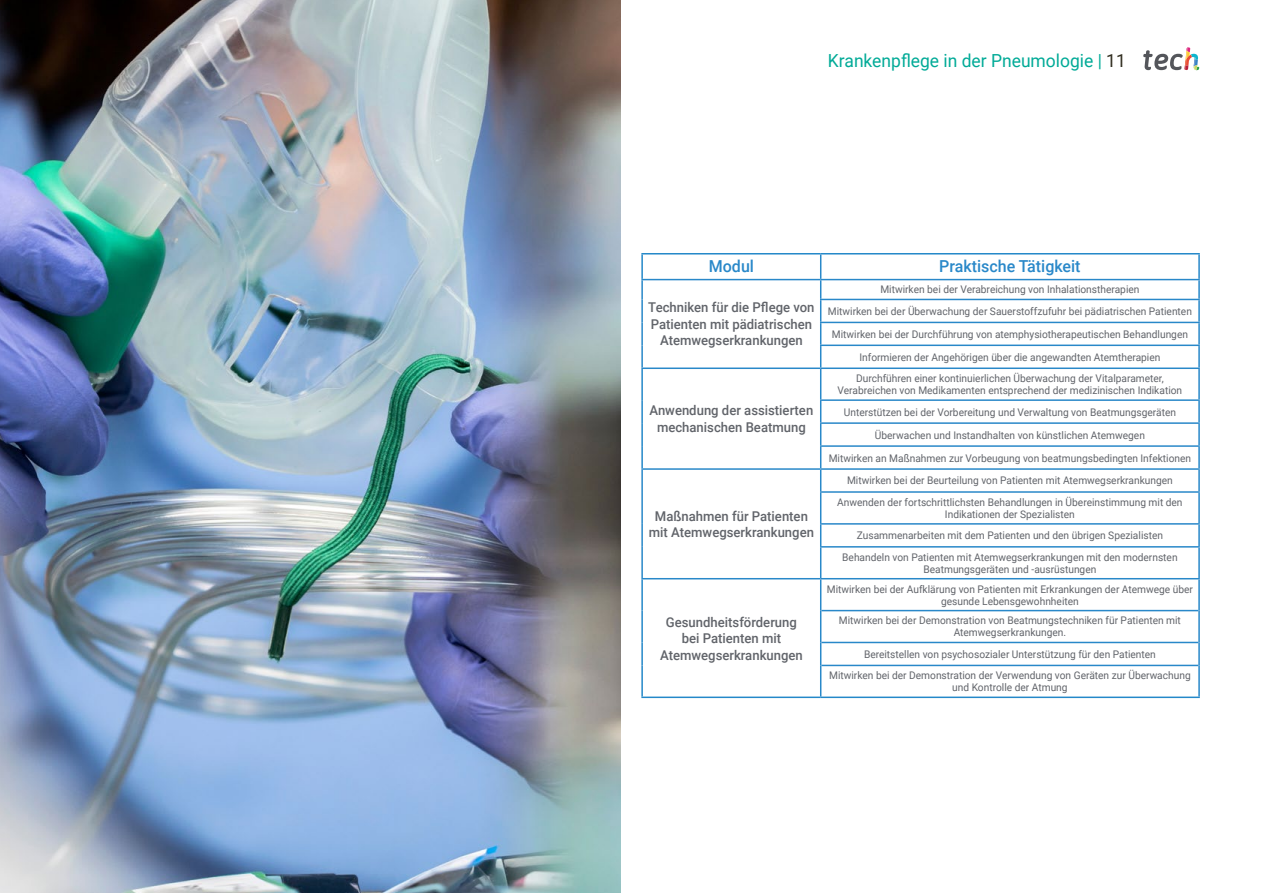
<style>
.page{position:relative;width:1263px;height:893px;background:#fff}
.page>*{position:absolute;margin:0;border:0;box-sizing:border-box;transform-origin:0 0}
.t1{font:18px "Roboto";color:#00aa97}
.t2{font:500 16.5px "Roboto";color:#2988c9}
.t3{font:500 13.5px/16.5px "Roboto";color:#61646a;text-align:center}
.t4{font:10.5px/21.5px "Roboto";color:#61646a;text-align:center}
.s1{color:#312e20}
</style>
<div class="page">
<hr style="left:641px;top:697px;width:180px;height:1px;background:#2488c9">
<hr style="left:641px;top:254px;width:2px;height:25px;background:#2488c9">
<hr style="left:641px;top:253px;width:180px;height:1px;background:#2488c9">
<hr style="left:821px;top:253px;width:379px;height:1px;background:#2488c9">
<hr style="left:1198px;top:254px;width:2px;height:25px;background:#2988c9">
<hr style="left:1198px;top:642px;width:2px;height:23px;background:#2988c9">
<hr style="left:1198px;top:346px;width:2px;height:21px;background:#2988c9">
<hr style="left:821px;top:279px;width:379px;height:1px;background:#2988c9">
<svg style="left:1198px;top:280px;width:2px;height:19px"></svg>
<hr style="left:1198px;top:323px;width:2px;height:22px;background:#2988c9">
<hr style="left:820px;top:345px;width:380px;height:1px;background:#2988c9">
<hr style="left:820px;top:299px;width:380px;height:1px;background:#2988c9">
<hr style="left:1198px;top:300px;width:2px;height:22px;background:#2988c9">
<hr style="left:820px;top:322px;width:380px;height:1px;background:#2988c9">
<hr style="left:641px;top:369px;width:2px;height:31px;background:#2488c9">
<hr style="left:641px;top:400px;width:2px;height:23px;background:#2488c9">
<hr style="left:641px;top:423px;width:2px;height:23px;background:#2488c9">
<hr style="left:641px;top:446px;width:2px;height:22px;background:#2488c9">
<svg style="left:641px;top:280px;width:2px;height:19px"></svg>
<hr style="left:641px;top:299px;width:2px;height:23px;background:#2988c9">
<hr style="left:641px;top:322px;width:2px;height:23px;background:#2988c9">
<hr style="left:641px;top:345px;width:2px;height:22px;background:#2988c9">
<hr style="left:641px;top:279px;width:180px;height:1px;background:#2988c9">
<svg style="left:820px;top:254px;width:1px;height:113px"></svg>
<hr style="left:641px;top:367px;width:180px;height:2px;background:#2988c9">
<hr style="left:820px;top:369px;width:1px;height:30px;background:#2988c9">
<hr style="left:821px;top:367px;width:379px;height:2px;background:#2988c9">
<hr style="left:1198px;top:369px;width:2px;height:30px;background:#2988c9">
<hr style="left:1198px;top:401px;width:2px;height:21px;background:#2988c9">
<hr style="left:1198px;top:424px;width:2px;height:21px;background:#2988c9">
<hr style="left:1198px;top:447px;width:2px;height:21px;background:#2988c9">
<hr style="left:820px;top:399px;width:380px;height:2px;background:#2988c9">
<hr style="left:820px;top:422px;width:380px;height:2px;background:#2988c9">
<hr style="left:820px;top:445px;width:380px;height:2px;background:#2988c9">
<hr style="left:821px;top:468px;width:379px;height:2px;background:#2988c9">
<hr style="left:1198px;top:470px;width:2px;height:21px;background:#2988c9">
<hr style="left:820px;top:491px;width:380px;height:2px;background:#2988c9">
<hr style="left:1198px;top:493px;width:2px;height:30px;background:#2988c9">
<hr style="left:820px;top:523px;width:380px;height:2px;background:#2988c9">
<hr style="left:1198px;top:525px;width:2px;height:21px;background:#2988c9">
<hr style="left:820px;top:546px;width:380px;height:2px;background:#2988c9">
<hr style="left:1198px;top:548px;width:2px;height:30px;background:#2988c9">
<hr style="left:641px;top:470px;width:2px;height:22px;background:#2988c9">
<hr style="left:641px;top:492px;width:2px;height:32px;background:#2988c9">
<hr style="left:641px;top:524px;width:2px;height:23px;background:#2988c9">
<hr style="left:641px;top:547px;width:2px;height:31px;background:#2988c9">
<hr style="left:641px;top:468px;width:180px;height:2px;background:#2988c9">
<svg style="left:820px;top:401px;width:1px;height:90px"></svg>
<hr style="left:820px;top:493px;width:1px;height:30px;background:#2988c9">
<svg style="left:820px;top:525px;width:1px;height:21px"></svg>
<hr style="left:820px;top:548px;width:1px;height:30px;background:#2988c9">
<hr style="left:821px;top:665px;width:377px;height:1px;background:#2988c9">
<hr style="left:1198px;top:665px;width:2px;height:32px;background:#2988c9">
<hr style="left:821px;top:697px;width:379px;height:1px;background:#2488c9">
<hr style="left:641px;top:579px;width:2px;height:32px;background:#2488c9">
<hr style="left:641px;top:611px;width:2px;height:31px;background:#2488c9">
<hr style="left:641px;top:642px;width:2px;height:23px;background:#2488c9">
<hr style="left:641px;top:665px;width:2px;height:32px;background:#2488c9">
<hr style="left:641px;top:578px;width:180px;height:1px;background:#2988c9">
<svg style="left:820px;top:642px;width:1px;height:23px"></svg>
<hr style="left:820px;top:665px;width:1px;height:32px;background:#2988c9">
<hr style="left:820px;top:611px;width:1px;height:31px;background:#2988c9">
<hr style="left:1198px;top:611px;width:2px;height:31px;background:#2988c9">
<hr style="left:821px;top:642px;width:377px;height:1px;background:#2988c9">
<hr style="left:820px;top:579px;width:1px;height:32px;background:#2988c9">
<hr style="left:821px;top:578px;width:379px;height:1px;background:#2988c9">
<hr style="left:1198px;top:579px;width:2px;height:32px;background:#2988c9">
<hr style="left:821px;top:610px;width:377px;height:1px;background:#2988c9">
<img style="left:0;top:0;width:621px;height:893px">
<svg style="left:1143px;top:47px;width:56px;height:24px"></svg>
<h1 class="t1" style="left:828px;top:48px;width:299px">Krankenpflege in der Pneumologie | <span class="s1">11</span></h1>
<h2 class="t2" style="left:709px;top:255px;width:47px">Modul</h2>
<h2 class="t2" style="left:939px;top:255px;width:143px">Praktische Tätigkeit</h2>
<p class="t3" style="left:648px;top:299px;width:168px">Techniken für die Pflege von<br>Patienten mit pädiatrischen<br>Atemwegserkrankungen</p>
<p class="t4" style="left:828px;top:279px;width:366px">Mitwirken bei der Verabreichung von Inhalationstherapien<br>Mitwirken bei der Überwachung der Sauerstoffzufuhr bei pädiatrischen Patienten</p>
<p class="t4" style="left:832px;top:322px;width:358px;line-height:23px">Mitwirken bei der Durchführung von atemphysiotherapeutischen Behandlungen<br>Informieren der Angehörigen über die angewandten Atemtherapien</p>
<p class="t3" style="left:650px;top:402px;width:165px">Anwendung der assistierten mechanischen Beatmung</p>
<p class="t3" style="left:649px;top:507px;width:167px">Maßnahmen für Patienten mit Atemwegserkrankungen</p>
<p class="t3" style="left:660px;top:613px;width:144px">Gesundheitsförderung bei Patienten mit<br>Atemwegserkrankungen</p>
<p class="t4" style="left:838px;top:372px;width:346px;line-height:12px">Durchführen einer kontinuierlichen Überwachung der Vitalparameter,<br>Verabreichen von Medikamenten entsprechend der medizinischen Indikation</p>
<p class="t4" style="left:829px;top:400px;width:364px;line-height:23px">Unterstützen bei der Vorbereitung und Verwaltung von Beatmungsgeräten<br>Überwachen und Instandhalten von künstlichen Atemwegen<br>Mitwirken an Maßnahmen zur Vorbeugung von beatmungsbedingten Infektionen</p>
<p class="t4" style="left:837px;top:470px;width:347px">Mitwirken bei der Beurteilung von Patienten mit Atemwegserkrankungen<br>Anwenden der fortschrittlichsten Behandlungen in Übereinstimmung mit den</p>
<p class="t4" style="left:842px;top:503px;width:337px">Indikationen der Spezialisten<br>Zusammenarbeiten mit dem Patienten und den übrigen Spezialisten<br>Behandeln von Patienten mit Atemwegserkrankungen mit den modernsten</p>
<p class="t4" style="left:923px;top:558px;width:174px">Beatmungsgeräten und -ausrüstungen</p>
<p class="t4" style="left:827px;top:582px;width:368px;line-height:12px">Mitwirken bei der Aufklärung von Patienten mit Erkrankungen der Atemwege über gesunde Lebensgewohnheiten</p>
<p class="t4" style="left:839px;top:614px;width:344px;line-height:12px">Mitwirken bei der Demonstration von Beatmungstechniken für Patienten mit<br>Atemwegserkrankungen.</p>
<p class="t4" style="left:829px;top:643px;width:363px">Bereitstellen von psychosozialer Unterstützung für den Patienten<br>Mitwirken bei der Demonstration der Verwendung von Geräten zur Überwachung</p>
<p class="t4" style="left:952px;top:676px;width:117px">und Kontrolle der Atmung</p>
</div>
